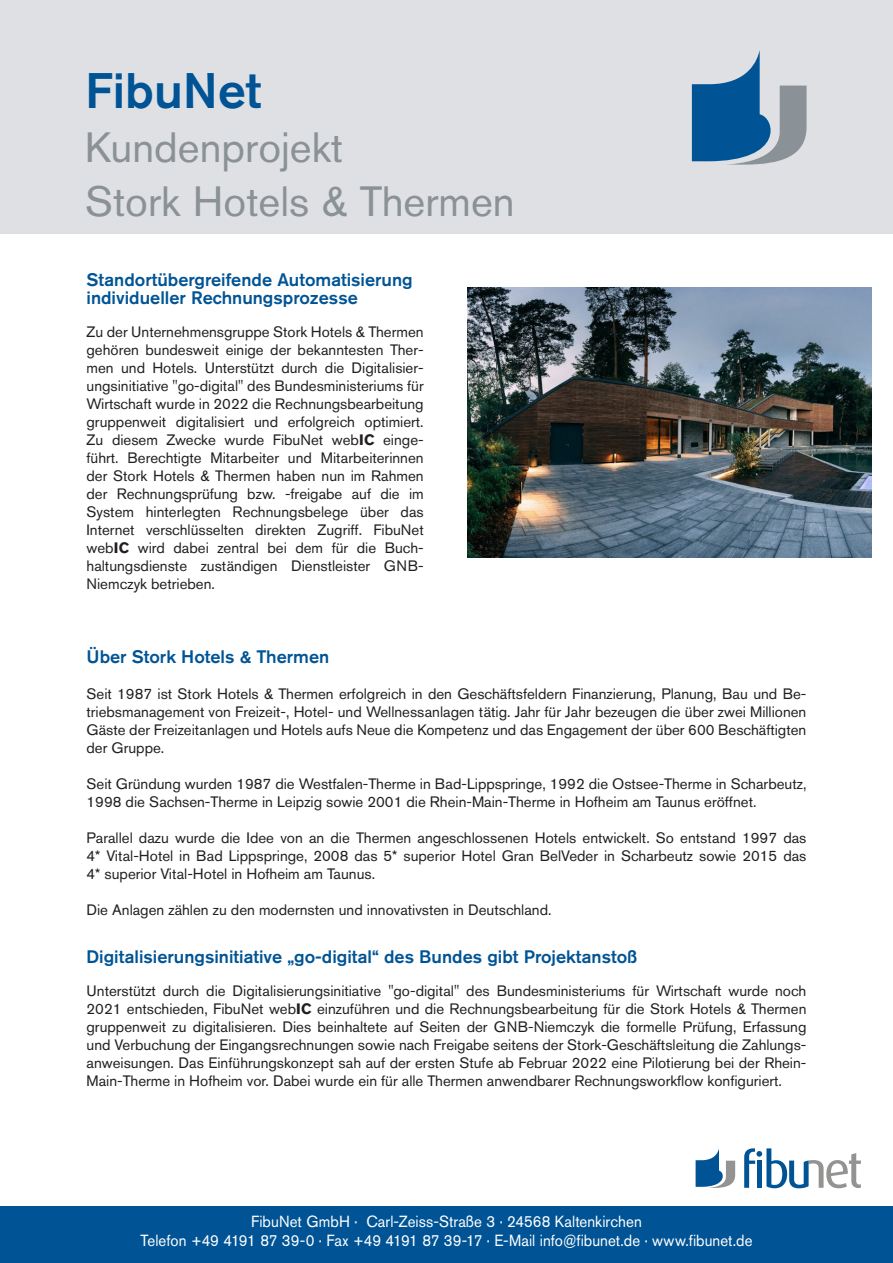
<style>
.page{position:relative;width:893px;height:1263px;background:#fff}
.page>*{position:absolute;margin:0;border:0;box-sizing:border-box;transform-origin:0 0}
.head_light{font:500 49.5px "Akzidenz Grotesk BE";color:#005495}
.head_light-2{font:42px/54px "Akzidenz Grotesk BE";color:#8a9297}
.t1{font:500 18px/18px "Akzidenz Grotesk BE";color:#005495}
.t2{font:16.05px/19.2px "Akzidenz Grotesk BE";letter-spacing:.005em;color:#fff;text-align:center;scale:.94 1}
.t3{font:15px/18px "Akzidenz Grotesk BE";color:#231f20;text-align:justify}
.s1{font-weight:700}
</style>
<div class="page">
<div style="left:0;top:1206px;width:893px;height:57px;background:#005495"></div>
<svg style="left:744px;top:1148px;width:117px;height:40px"></svg>
<svg style="left:696px;top:1149px;width:39px;height:39px"></svg>
<div style="left:0;top:0;width:893px;height:234px;background:#dee0e3"></div>
<svg style="left:692px;top:50px;width:114px;height:115px"></svg>
<img style="left:467px;top:287px;width:405px;height:270px">
<p class="head_light" style="left:85px;top:60px;width:178px">FibuNet</p>
<p class="head_light-2" style="left:85px;top:120px;width:431px">Kundenprojekt<br>Stork Hotels &amp; Thermen</p>
<p class="t1" style="left:87px;top:270px;width:328px">Standortübergreifende Automatisierung individueller Rechnungsprozesse</p>
<p class="t3" style="left:87px;top:322px;width:339px">Zu der Unternehmensgruppe Stork Hotels &amp; Thermen gehören bundesweit einige der bekanntesten Ther&shy;men und Hotels. Unterstützt durch die Digitalisier&shy;ungsinitiative "go-digital" des Bundesministeriums für Wirtschaft wurde in 2022 die Rechnungsbearbeitung gruppenweit digitalisiert und erfolgreich optimiert.<br>Zu diesem Zwecke wurde FibuNet web<span class="s1">IC</span> einge&shy;führt. Berechtigte Mitarbeiter und Mitarbeiterinnen der Stork Hotels &amp; Thermen haben nun im Rahmen der Rechnungsprüfung bzw. -freigabe auf die im System hinterlegten Rechnungsbelege über das Internet verschlüsselten direkten Zugriff. FibuNet web<span class="s1">IC</span> wird dabei zentral bei dem für die Buch&shy;haltungsdienste zuständigen Dienstleister GNB-Niemczyk betrieben.</p>
<p class="t1" style="left:87px;top:648px;width:244px">Über Stork Hotels &amp; Thermen</p>
<p class="t3" style="left:87px;top:685px;width:721px">Seit 1987 ist Stork Hotels &amp; Thermen erfolgreich in den Geschäftsfeldern Finanzierung, Planung, Bau und Be&shy;triebsmanagement von Freizeit-, Hotel- und Wellnessanlagen tätig. Jahr für Jahr bezeugen die über zwei Millionen Gäste der Freizeitanlagen und Hotels aufs Neue die Kompetenz und das Engagement der über 600 Beschäftigten der Gruppe.</p>
<p class="t3" style="left:87px;top:775px;width:721px">Seit Gründung wurden 1987 die Westfalen-Therme in Bad-Lippspringe, 1992 die Ostsee-Therme in Scharbeutz,<br>1998 die Sachsen-Therme in Leipzig sowie 2001 die Rhein-Main-Therme in Hofheim am Taunus eröffnet.</p>
<p class="t3" style="left:87px;top:829px;width:721px">Parallel dazu wurde die Idee von an die Thermen angeschlossenen Hotels entwickelt. So entstand 1997 das 4* Vital-Hotel in Bad Lippspringe, 2008 das 5* superior Hotel Gran BelVeder in Scharbeutz sowie 2015 das 4* superior Vital-Hotel in Hofheim am Taunus.</p>
<p class="t3" style="left:87px;top:901px;width:467px">Die Anlagen zählen zu den modernsten und innovativsten in Deutschland.</p>
<p class="t1" style="left:87px;top:948px;width:552px">Digitalisierungsinitiative „go-digital“ des Bundes gibt Projektanstoß</p>
<p class="t3" style="left:87px;top:982px;width:721px">Unterstützt durch die Digitalisierungsinitiative "go-digital" des Bundesministeriums für Wirtschaft wurde noch 2021 entschieden, FibuNet web<span class="s1">IC</span> einzuführen und die Rechnungsbearbeitung für die Stork Hotels &amp; Thermen gruppenweit zu digitalisieren. Dies beinhaltete auf Seiten der GNB-Niemczyk die formelle Prüfung, Erfassung und Verbuchung der Eingangsrechnungen sowie nach Freigabe seitens der Stork-Geschäftsleitung die Zahlungs&shy;anweisungen. Das Einführungskonzept sah auf der ersten Stufe ab Februar 2022 eine Pilotierung bei der Rhein-Main-Therme in Hofheim vor. Dabei wurde ein für alle Thermen anwendbarer Rechnungsworkflow konfiguriert.</p>
<p class="t2" style="left:140px;top:1212px;width:653px">FibuNet GmbH · Carl-Zeiss-Straße 3 · 24568 Kaltenkirchen<br>Telefon +49 4191 87 39-0 · Fax +49 4191 87 39-17 · E-Mail info@fibunet.de · www.fibunet.de</p>
</div>
